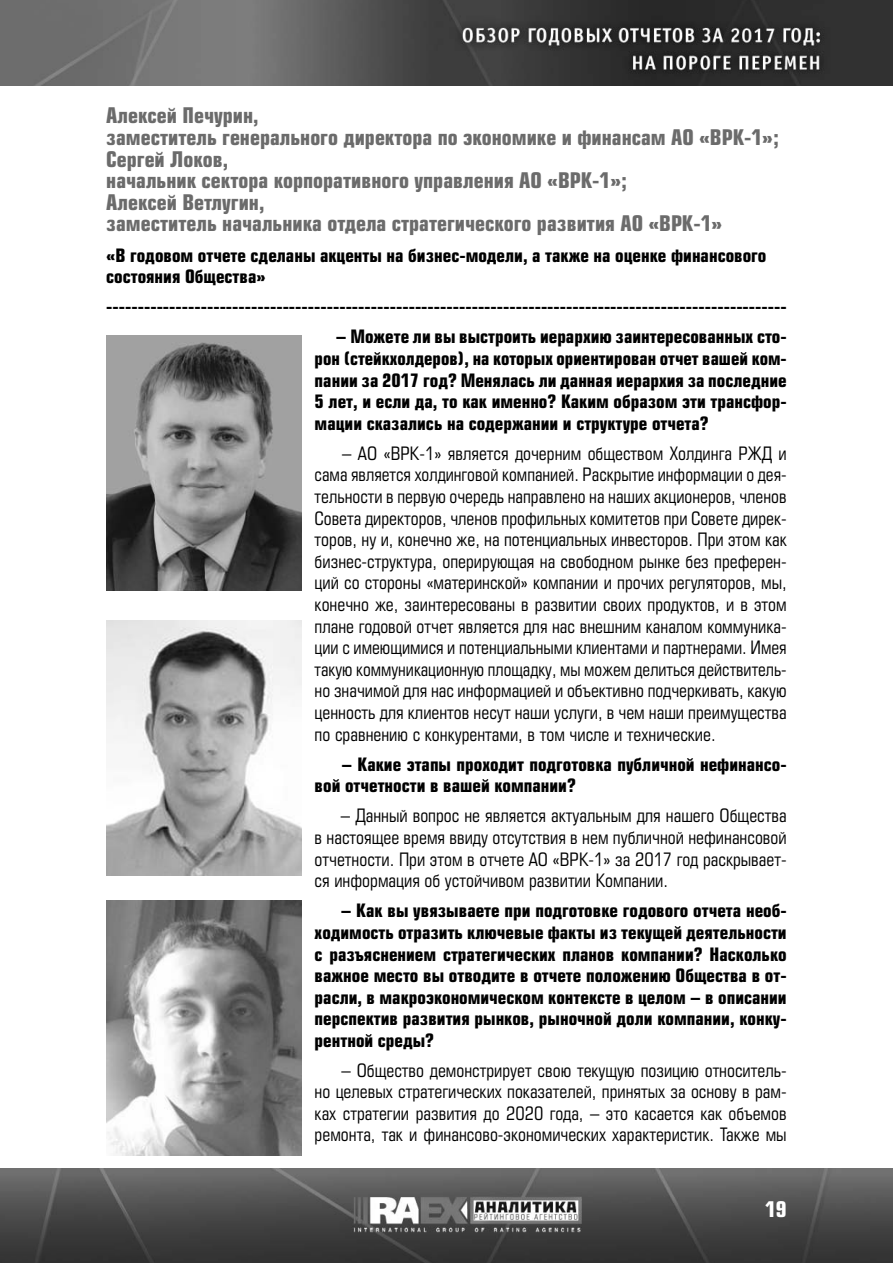
<style>
.page{position:relative;width:893px;height:1263px;background:#fff}
.page>*{position:absolute;margin:0;border:0;box-sizing:border-box;transform-origin:0 0}
.t1{font:700 21px/21.6px "Europe Cond";color:#6b6b6b}
.t2{font:700 21px "Europe Cond";color:#fff}
.t3{font:18px/21.6px "Europe Cond";color:#000;text-align:justify}
.t4{font:700 18px/21.6px "Europe Cond";color:#000}
</style>
<div class="page">
<img style="left:0;top:1169px;width:893px;height:94px">
<img style="left:0;top:0;width:893px;height:85px">
<img style="left:106px;top:335px;width:196px;height:255px">
<img style="left:106px;top:620px;width:196px;height:255px">
<img style="left:106px;top:901px;width:196px;height:255px">
<p class="t1" style="left:106px;top:107px;width:674px">Алексей Печурин,<br>заместитель генерального директора по экономике и финансам АО «ВРК-1»; Сергей Локов,<br>начальник сектора корпоративного управления АО «ВРК-1»;<br>Алексей Ветлугин,<br>заместитель начальника отдела стратегического развития АО «ВРК-1»</p>
<p class="t4" style="left:106px;top:246px;width:662px">«В годовом отчете сделаны акценты на бизнес-модели, а также на оценке финансового состояния Общества»</p>
<p class="t4" style="left:106px;top:298px;width:682px">------------------------------------------------------------------------------------------------------------</p>
<p class="t4" style="left:315px;top:328px;width:473px;text-align:justify;text-indent:21px">– Можете ли вы выстроить иерархию заинтересованных сто&shy;рон (стейкхолдеров), на которых ориентирован отчет вашей ком&shy;пании за 2017 год? Менялась ли данная иерархия за последние 5 лет, и если да, то как именно? Каким образом эти трансфор&shy;мации сказались на содержании и структуре отчета?</p>
<p class="t3" style="left:315px;top:444px;width:473px;text-indent:28px">– АО «ВРК-1» является дочерним обществом Холдинга РЖД и сама является холдинговой компанией. Раскрытие информации о дея&shy;тельности в первую очередь направлено на наших акционеров, членов Совета директоров, членов профильных комитетов при Совете дирек&shy;торов, ну и, конечно же, на потенциальных инвесторов. При этом как бизнес-структура, оперирующая на свободном рынке без преферен&shy;ций со стороны «материнской» компании и прочих регуляторов, мы, конечно же, заинтересованы в развитии своих продуктов, и в этом плане годовой отчет является для нас внешним каналом коммуника&shy;ции с имеющимися и потенциальными клиентами и партнерами. Имея такую коммуникационную площадку, мы можем делиться действитель&shy;но значимой для нас информацией и объективно подчеркивать, какую ценность для клиентов несут наши услуги, в чем наши преимущества по сравнению с конкурентами, в том числе и технические.</p>
<p class="t4" style="left:315px;top:755px;width:473px;text-indent:27px">– Какие этапы проходит подготовка публичной нефинансо&shy;вой отчетности в вашей компании?</p>
<p class="t3" style="left:315px;top:806px;width:473px;text-indent:26px">– Данный вопрос не является актуальным для нашего Общества в настоящее время ввиду отсутствия в нем публичной нефинансовой отчетности. При этом в отчете АО «ВРК-1» за 2017 год раскрывает&shy;ся информация об устойчивом развитии Компании.</p>
<p class="t4" style="left:315px;top:902px;width:473px;text-align:justify;text-indent:26px">– Как вы увязываете при подготовке годового отчета необ&shy;ходимость отразить ключевые факты из текущей деятельности с разъяснением стратегических планов компании? Насколько важное место вы отводите в отчете положению Общества в от&shy;расли, в макроэкономическом контексте в целом – в описании перспектив развития рынков, рыночной доли компании, конку&shy;рентной среды?</p>
<p class="t3" style="left:315px;top:1061px;width:473px;text-indent:27px">– Общество демонстрирует свою текущую позицию относитель&shy;но целевых стратегических показателей, принятых за основу в рам&shy;ках стратегии развития до 2020 года, – это касается как объемов ремонта, так и финансово-экономических характеристик. Также мы</p>
<p class="t2" style="left:765px;top:1201px;width:23px">19</p>
</div>
